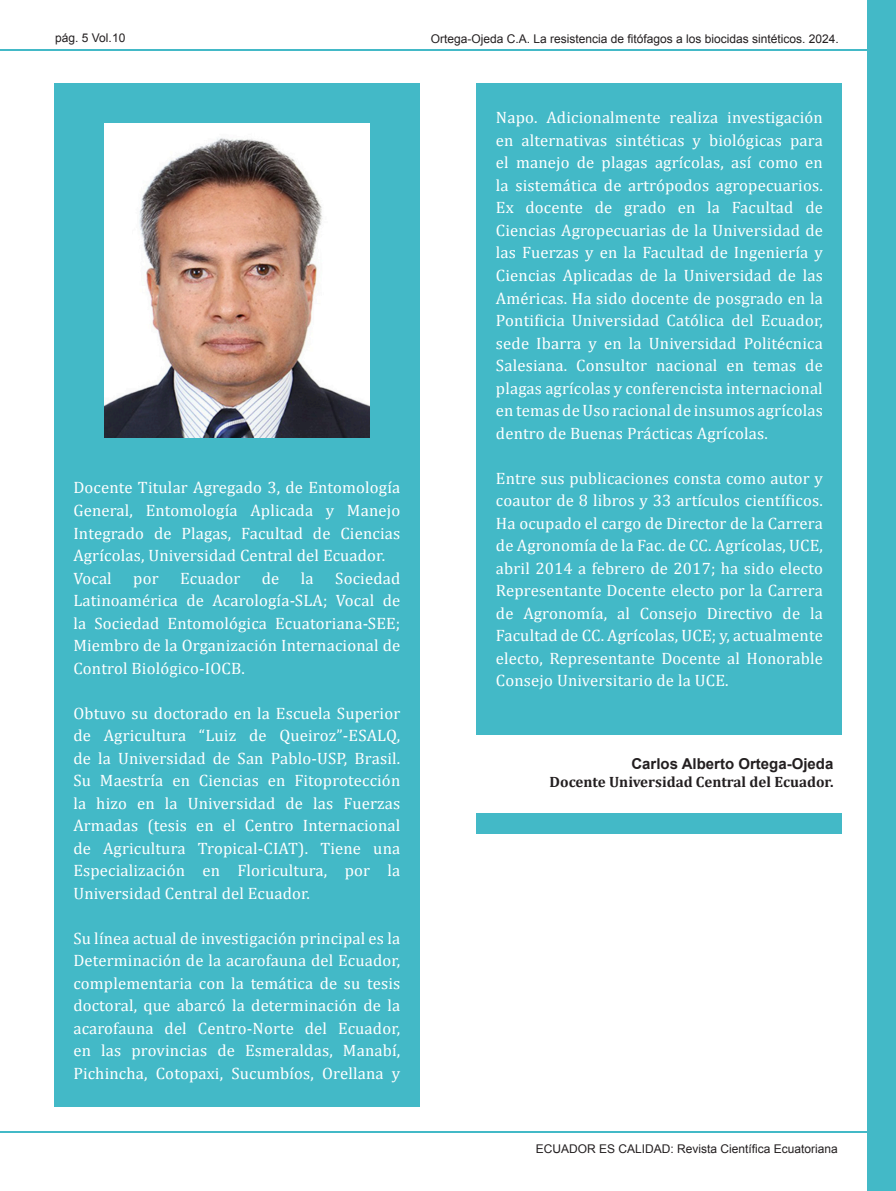
<style>
.page{position:relative;width:896px;height:1191px;background:#fff}
.page>*{position:absolute;margin:0;border:0;box-sizing:border-box;transform-origin:0 0}
.t1{font:16.5px/22.5px "Cambria";letter-spacing:.01em;color:#fff;text-align:justify}
.t2{font:700 15px "Cambria";color:#231f20}
.t3{font:700 15px "Arial";color:#231f20}
.t4{font:12px "Arial";color:#231f20}
</style>
<div class="page">
<div style="left:868px;top:0;width:28px;height:1191px;background:#43b9c7"></div>
<hr style="left:0;top:49px;width:893px;height:2px;background:#43b9c7">
<hr style="left:0;top:1131px;width:893px;height:2px;background:#43b9c7">
<div style="left:54px;top:84px;width:366px;height:1023px;background:#43b9c7"></div>
<div style="left:476px;top:84px;width:366px;height:749px;background:#43b9c7"></div>
<img style="left:104px;top:124px;width:265px;height:313px">
<div style="left:472px;top:736px;width:383px;height:77px;background:#fff"></div>
<p class="t4" style="left:55px;top:30px;width:72px">pág. 5 Vol.10</p>
<p class="t1" style="left:73px;top:477px;width:328px">Docente Titular Agregado 3, de Entomología General, Entomología Aplicada y Manejo Integrado de Plagas, Facultad de Ciencias Agrícolas, Universidad Central del Ecuador.</p>
<p class="t1" style="left:73px;top:567px;width:40px">Vocal</p>
<p class="t1" style="left:133px;top:567px;width:27px">por</p>
<p class="t1" style="left:180px;top:567px;width:62px">Ecuador</p>
<p class="t1" style="left:262px;top:567px;width:19px">de</p>
<p class="t1" style="left:301px;top:567px;width:14px">la</p>
<p class="t1" style="left:73px;top:567px;width:328px;text-indent:262px">Sociedad Latinoamérica de Acarología-SLA; Vocal de la Sociedad Entomológica Ecuatoriana-SEE; Miembro de la Organización Internacional de Control Biológico-IOCB.</p>
<p class="t1" style="left:73px;top:702px;width:328px">Obtuvo su doctorado en la Escuela Superior de Agricultura “Luiz de Queiroz”-ESALQ, de la Universidad de San Pablo-USP, Brasil.<br>Su Maestría en Ciencias en Fitoprotección la hizo en la Universidad de las Fuerzas Armadas (tesis en el Centro Internacional de Agricultura Tropical-CIAT). Tiene una Especialización en Floricultura, por la Universidad Central del Ecuador.</p>
<p class="t1" style="left:73px;top:927px;width:328px">Su línea actual de investigación principal es la Determinación de la acarofauna del Ecuador, complementaria con la temática de su tesis doctoral, que abarcó la determinación de la acarofauna del Centro-Norte del Ecuador, en las provincias de Esmeraldas, Manabí, Pichincha, Cotopaxi, Sucumbíos, Orellana y</p>
<p class="t4" style="left:431px;top:30px;width:410px">Ortega-Ojeda C.A. La resistencia de fitófagos a los biocidas sintéticos. 2024.</p>
<p class="t1" style="left:496px;top:107px;width:328px">Napo. Adicionalmente realiza investigación en alternativas sintéticas y biológicas para el manejo de plagas agrícolas, así como en la sistemática de artrópodos agropecuarios.<br>Ex docente de grado en la Facultad de Ciencias Agropecuarias de la Universidad de las Fuerzas y en la Facultad de Ingeniería y Ciencias Aplicadas de la Universidad de las Américas. Ha sido docente de posgrado en la Pontificia Universidad Católica del Ecuador, sede Ibarra y en la Universidad Politécnica Salesiana. Consultor nacional en temas de plagas agrícolas y conferencista internacional en temas de Uso racional de insumos agrícolas dentro de Buenas Prácticas Agrícolas.</p>
<p class="t1" style="left:496px;top:467px;width:328px">Entre sus publicaciones consta como autor y coautor de 8 libros y 33 artículos científicos.<br>Ha ocupado el cargo de Director de la Carrera de Agronomía de la Fac. de CC. Agrícolas, UCE, abril 2014 a febrero de 2017; ha sido electo Representante Docente electo por la Carrera de Agronomía, al Consejo Directivo de la Facultad de CC. Agrícolas, UCE; y, actualmente electo, Representante Docente al Honorable Consejo Universitario de la UCE.</p>
<p class="t3" style="left:631px;top:753px;width:203px">Carlos Alberto Ortega-Ojeda</p>
<p class="t2" style="left:550px;top:771px;width:285px">Docente Universidad Central del Ecuador.</p>
<p class="t4" style="left:536px;top:1141px;width:304px">ECUADOR ES CALIDAD: Revista Científica Ecuatoriana</p>
</div>
